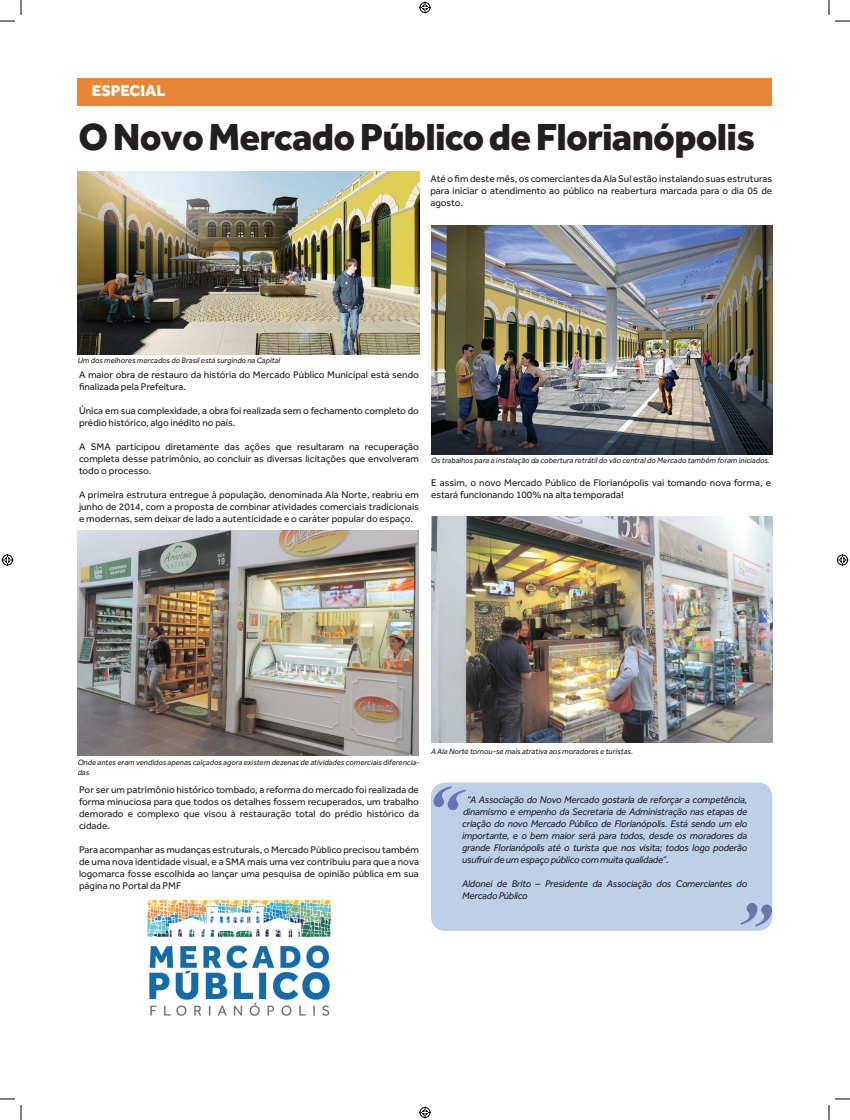
<style>
.page{position:relative;width:850px;height:1120px;background:#fff}
.page>*{position:absolute;margin:0;border:0;box-sizing:border-box;transform-origin:0 0}
.t1{font:800 39px "Effra";letter-spacing:-.02em;color:#231f20}
.t2{font:800 16px "Effra";color:#fff}
.t3{font:10px/12px "Effra";color:#231f20;text-align:justify}
.t4{font:italic 10px/12px "Effra";letter-spacing:-.02em;color:#231f20;text-align:justify}
.t5{font:italic 8px/9.6px "Effra";color:#231f20}
</style>
<div class="page">
<div style="left:431px;top:782px;width:341px;height:148px;background:#bcd1e8;border-radius:14px"></div>
<svg style="left:740px;top:903px;width:32px;height:23px"></svg>
<svg style="left:433px;top:786px;width:33px;height:24px"></svg>
<div style="left:78px;top:78px;width:694px;height:27px;background:#e98534"></div>
<img style="left:78px;top:530px;width:341px;height:225px">
<img style="left:147px;top:899px;width:184px;height:117px">
<img style="left:78px;top:172px;width:342px;height:182px">
<img style="left:431px;top:516px;width:341px;height:226px">
<img style="left:431px;top:225px;width:341px;height:230px">
<svg style="left:0;top:0;width:22px;height:22px"></svg>
<svg style="left:0;top:1098px;width:22px;height:21px"></svg>
<svg style="left:828px;top:0;width:22px;height:22px"></svg>
<svg style="left:828px;top:1098px;width:22px;height:21px"></svg>
<svg style="left:419px;top:2px;width:12px;height:12px"></svg>
<svg style="left:419px;top:1106px;width:12px;height:12px"></svg>
<svg style="left:2px;top:554px;width:12px;height:12px"></svg>
<svg style="left:836px;top:554px;width:12px;height:12px"></svg>
<h2 class="t2" style="left:92px;top:81px;width:75px">ESPECIAL</h2>
<h1 class="t1" style="left:78px;top:113px;width:678px">O Novo Mercado Público de Florianópolis</h1>
<p class="t3" style="left:430px;top:172px;width:343px">Até o fim deste mês, os comerciantes da Ala Sul estão instalando suas estruturas para iniciar o atendimento ao público na reabertura marcada para o dia 05 de agosto.</p>
<p class="t5" style="left:78px;top:355px;width:204px">Um dos melhores mercados do Brasil está surgindo na Capital</p>
<p class="t3" style="left:79px;top:368px;width:341px">A maior obra de restauro da história do Mercado Público Municipal está sendo finalizada pela Prefeitura.</p>
<p class="t3" style="left:79px;top:404px;width:341px">Única em sua complexidade, a obra foi realizada sem o fechamento completo do prédio histórico, algo inédito no país.</p>
<p class="t3" style="left:79px;top:440px;width:341px">A SMA participou diretamente das ações que resultaram na recuperação completa desse patrimônio, ao concluir as diversas licitações que envolveram todo o processo.</p>
<p class="t3" style="left:79px;top:488px;width:341px">A primeira estrutura entregue à população, denominada Ala Norte, reabriu em junho de 2014, com a proposta de combinar atividades comerciais tradicionais e modernas, sem deixar de lado a autenticidade e o caráter popular do espaço.</p>
<p class="t5" style="left:431px;top:455px;width:340px">Os trabalhos para a instalação da cobertura retrátil do vão central do Mercado também foram iniciados.</p>
<p class="t3" style="left:431px;top:476px;width:341px">E assim, o novo Mercado Público de Florianópolis vai tomando nova forma, e estará funcionando 100% na alta temporada!</p>
<p class="t5" style="left:78px;top:757px;width:343px">Onde antes eram vendidos apenas calçados agora existem dezenas de atividades comerciais diferencia&shy;das</p>
<p class="t3" style="left:79px;top:783px;width:341px">Por ser um patrimônio histórico tombado, a reforma do mercado foi realizada de forma minuciosa para que todos os detalhes fossem recuperados, um trabalho demorado e complexo que visou à restauração total do prédio histórico da cidade.</p>
<p class="t3" style="left:79px;top:843px;width:341px">Para acompanhar as mudanças estruturais, o Mercado Público precisou também de uma nova identidade visual, e a SMA mais uma vez contribuiu para que a nova logomarca fosse escolhida ao lançar uma pesquisa de opinião pública em sua página no Portal da PMF</p>
<p class="t5" style="left:431px;top:746px;width:204px">A Ala Norte tornou-se mais atrativa aos moradores e turistas.</p>
<p class="t4" style="left:462px;top:793px;width:287px;text-indent:5px">“A Associação do Novo Mercado gostaria de reforçar a competência, dinamismo e empenho da Secretaria de Administração nas etapas de criação do novo Mercado Público de Florianópolis. Está sendo um elo importante, e o bem maior será para todos, desde os moradores da grande Florianópolis até o turista que nos visita; todos logo poderão usufruir de um espaço público com muita qualidade”.</p>
<p class="t4" style="left:462px;top:877px;width:287px">Aldonei de Brito – Presidente da Associação dos Comerciantes do<br>Mercado Público</p>
</div>
